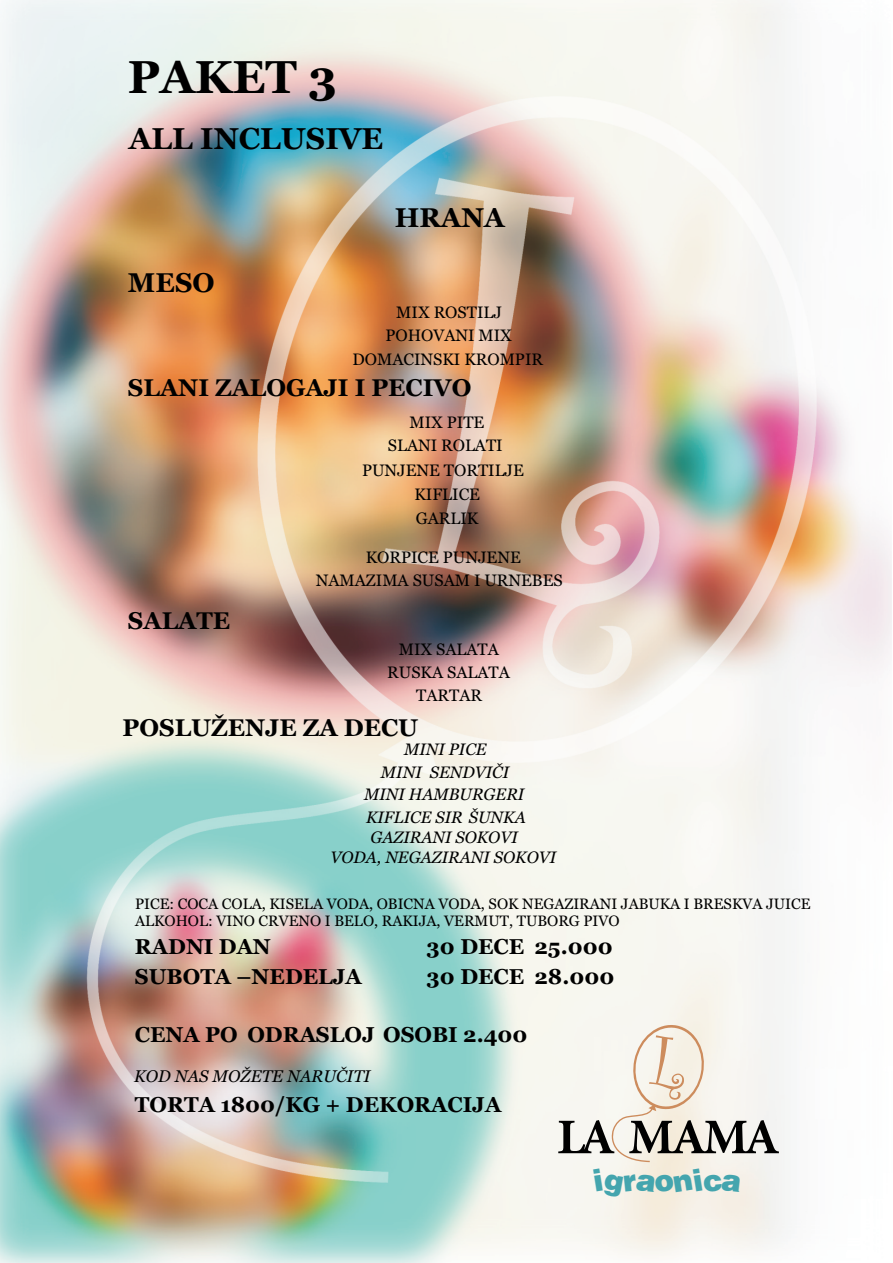
<style>
.page{position:relative;width:893px;height:1263px;background:#fff}
.page>*{position:absolute;margin:0;border:0;box-sizing:border-box;transform-origin:0 0}
.t1{font:700 45.9px "Georgia";color:#000}
.t2{font:700 30px "Georgia";color:#000}
.t3{font:29.7px "Soopafresh";letter-spacing:.04em;color:#44a5ae}
.t4{font:700 27px "Georgia";color:#000}
.t5{font:700 24px "Georgia";color:#000}
.t6{font:700 21.3px "Georgia";color:#000}
.t7{font:italic 16.8px "Georgia";color:#000}
.t8{font:16.5px/24.2px "Georgia";color:#000;text-align:center}
.t9{font:italic 16.5px/22.5px "Georgia";color:#000;text-align:center}
.t10{font:15px/17.1px "Georgia";color:#000}
</style>
<div class="page">
<img style="left:0;top:1px;width:892px;height:1262px">
<svg style="left:558px;top:1022px;width:221px;height:140px"></svg>
<h1 class="t1" style="left:128px;top:59px;width:211px">PAKET 3</h1>
<h2 class="t2" style="left:129px;top:126px;width:256px">ALL INCLUSIVE</h2>
<h3 class="t4" style="left:128px;top:271px;width:88px">MESO</h3>
<h3 class="t4" style="left:395px;top:207px;width:111px">HRANA</h3>
<p class="t8" style="left:353px;top:301px;width:192px;line-height:23.5px">MIX ROSTILJ<br>POHOVANI MIX<br>DOMACINSKI KROMPIR</p>
<h3 class="t5" style="left:128px;top:378px;width:345px">SLANI ZALOGAJI I PECIVO</h3>
<p class="t8" style="left:362px;top:411px;width:163px">MIX PITE<br>SLANI ROLATI<br>PUNJENE TORTILJE<br>KIFLICE<br>GARLIK</p>
<p class="t8" style="left:316px;top:547px;width:248px;line-height:22.5px">KORPICE PUNJENE<br>NAMAZIMA SUSAM I URNEBES</p>
<h3 class="t5" style="left:128px;top:611px;width:104px">SALATE</h3>
<p class="t8" style="left:387px;top:639px;width:124px;line-height:23.1px">MIX SALATA<br>RUSKA SALATA<br>TARTAR</p>
<h3 class="t5" style="left:123px;top:717px;width:297px">POSLUŽENJE ZA DECU</h3>
<p class="t9" style="left:364px;top:739px;width:163px">MINI PICE<br>MINI SENDVIÈI<br>MINI HAMBURGERI<br>KIFLICE SIR ŠUNKA</p>
<p class="t9" style="left:330px;top:829px;width:227px;line-height:20px">GAZIRANI SOKOVI<br>VODA, NEGAZIRANI SOKOVI</p>
<p class="t10" style="left:135px;top:896px;width:677px">PICE: COCA COLA, KISELA VODA, OBICNA VODA, SOK NEGAZIRANI JABUKA I BRESKVA JUICE<br>ALKOHOL: VINO CRVENO I BELO, RAKIJA, VERMUT, TUBORG PIVO</p>
<p class="t6" style="left:135px;top:938px;width:137px">RADNI DAN</p>
<p class="t6" style="left:427px;top:938px;width:188px">30 DECE 25.000</p>
<p class="t6" style="left:135px;top:967px;width:228px">SUBOTA –NEDELJA</p>
<p class="t6" style="left:427px;top:967px;width:189px">30 DECE 28.000</p>
<p class="t6" style="left:135px;top:1026px;width:394px">CENA PO ODRASLOJ OSOBI 2.400</p>
<p class="t7" style="left:134px;top:1069px;width:238px">KOD NAS MOŽETE NARUÈITI</p>
<p class="t6" style="left:135px;top:1095px;width:368px">TORTA 1800/KG + DEKORACIJA</p>
<h3 class="t3" style="left:593px;top:1162px;width:147px">igraonica</h3>
</div>
